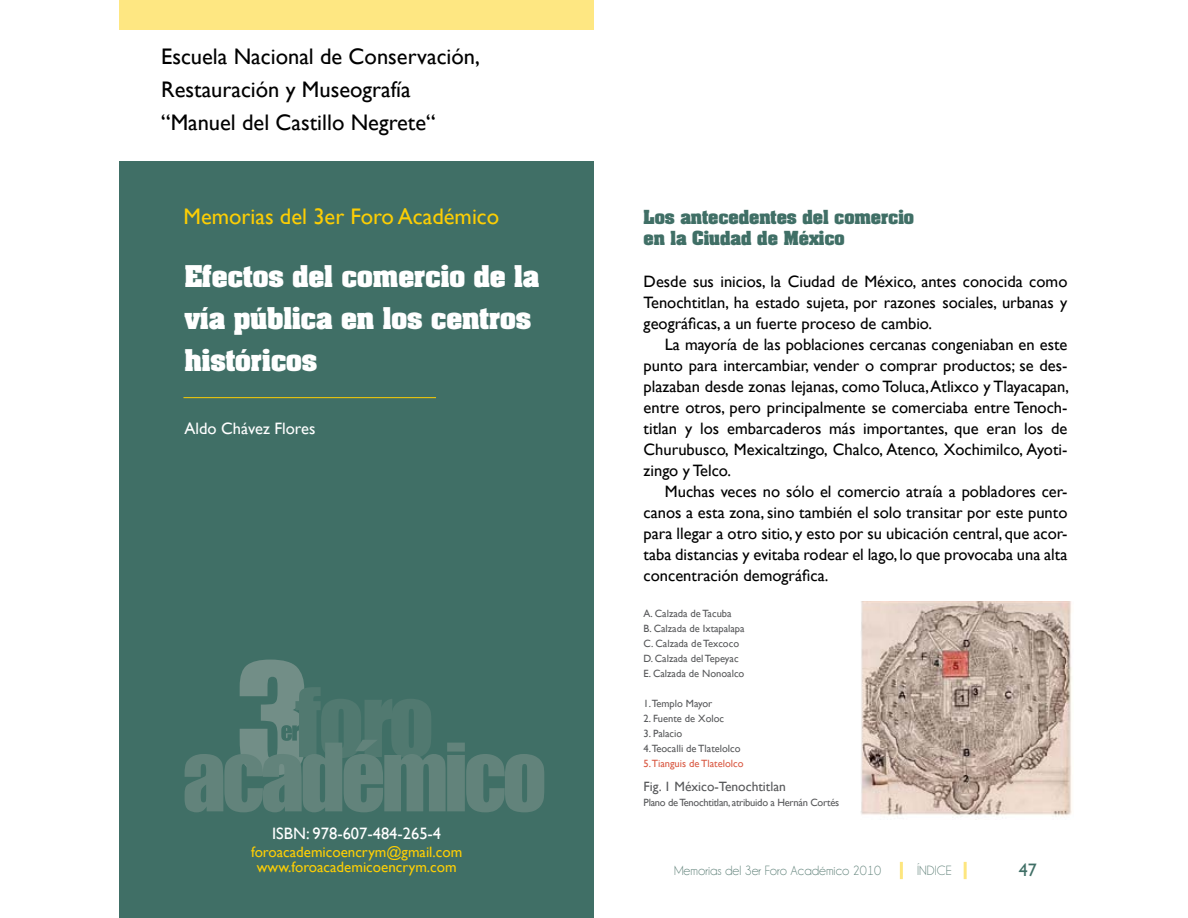
<style>
.page{position:relative;width:1188px;height:918px;background:#fff}
.page>*{position:absolute;margin:0;border:0;box-sizing:border-box;transform-origin:0 0}
.t1{font:700 25.5px/42px "Aachen";color:#fff}
.t2{font:22.5px/33px "Gill Sans";color:#000}
.t3{font:22.5px "Gill Sans";color:#fdce04}
.t4{font:18px "Gill Sans";color:#406f66}
.t5{font:16.5px/21px "Gill Sans";color:#000;text-align:justify}
.t6{font:700 16.5px/21px "Aachen";color:#406f66}
.t7{font:16.5px "Gill Sans";color:#fff}
.t8{font:15px/15px "Gill Sans";color:#fdce04;text-align:center}
.t9{font:13.5px "Champagne&Limousines";color:#62837b}
.t10{font:13.5px "Gill Sans";color:#58595b}
.t11{font:10.5px/15px "Gill Sans";color:#58595b}
.t12{font:10.5px "Gill Sans";letter-spacing:-.025em;color:#58595b}
.t13{font:10.5px "Gill Sans";color:#d95943}
</style>
<div class="page">
<div style="left:119px;top:161px;width:475px;height:757px;background:#406f66"></div>
<hr style="left:183px;top:397px;width:253px;height:1px;background:#fdce04">
<div style="left:119px;top:0;width:475px;height:30px;background:#fee782"></div>
<svg style="left:185px;top:660px;width:359px;height:152px"></svg>
<img style="left:861px;top:602px;width:211px;height:218px">
<hr style="left:900px;top:862px;width:3px;height:17px;background:#fdce04">
<hr style="left:964px;top:862px;width:3px;height:17px;background:#fdce04">
<h2 class="t2" style="left:161px;top:40px;width:320px">Escuela Nacional de Conservación,<br>Restauración y Museografía “Manuel del Castillo Negrete“</h2>
<h2 class="t3" style="left:183px;top:203px;width:317px">Memorias del 3er Foro Académico</h2>
<p class="t6" style="left:644px;top:206px;width:272px">Los antecedentes del comercio en la Ciudad de México</p>
<p class="t5" style="left:644px;top:271px;width:425px">Desde sus inicios, la Ciudad de México, antes conocida como Tenochtitlan, ha estado sujeta, por razones sociales, urbanas y geográficas, a un fuerte proceso de cambio.</p>
<p class="t5" style="left:644px;top:334px;width:427px;text-indent:21px">La mayoría de las poblaciones cercanas congeniaban en este punto para intercambiar, vender o comprar productos; se des&shy;plazaban desde zonas lejanas, como Toluca, Atlixco y Tlayacapan, entre otros, pero principalmente se comerciaba entre Tenoch&shy;titlan y los embarcaderos más importantes, que eran los de Churubusco, Mexicaltzingo, Chalco, Atenco, Xochimilco, Ayoti&shy;zingo y Telco.</p>
<p class="t5" style="left:644px;top:481px;width:425px;text-indent:21px">Muchas veces no sólo el comercio atraía a pobladores cer&shy;canos a esta zona, sino también el solo transitar por este punto para llegar a otro sitio, y esto por su ubicación central, que acor&shy;taba distancias y evitaba rodear el lago, lo que provocaba una alta concentración demográfica.</p>
<h1 class="t1" style="left:185px;top:254px;width:356px">Efectos del comercio de la vía pública en los centros históricos</h1>
<p class="t7" style="left:185px;top:419px;width:132px">Aldo Chávez Flores</p>
<p class="t7" style="left:272px;top:824px;width:170px">ISBN: 978-607-484-265-4</p>
<p class="t8" style="left:251px;top:845px;width:213px">foroacademicoencrym@gmail.com www.foroacademicoencrym.com</p>
<p class="t11" style="left:644px;top:606px;width:103px">A. Calzada de Tacuba<br>B. Calzada de Ixtapalapa<br>C. Calzada de Texcoco<br>D. Calzada del Tepeyac<br>E. Calzada de Nonoalco</p>
<p class="t11" style="left:644px;top:696px;width:70px">1.Templo Mayor</p>
<p class="t11" style="left:644px;top:711px;width:82px">2. Fuente de Xoloc</p>
<p class="t11" style="left:644px;top:726px;width:99px">3. Palacio<br>4.Teocalli de Tlatelolco</p>
<p class="t13" style="left:644px;top:758px;width:101px">5.Tianguis de Tlatelolco</p>
<p class="t10" style="left:644px;top:779px;width:144px">Fig. 1 México-Tenochtitlan</p>
<p class="t12" style="left:644px;top:796px;width:197px">Plano de Tenochtitlan, atribuido a Hernán Cortés</p>
<p class="t9" style="left:674px;top:863px;width:208px">Memorias del 3er Foro Académico 2010</p>
<p class="t9" style="left:917px;top:863px;width:36px">ÍNDICE</p>
<p class="t4" style="left:1019px;top:860px;width:19px">47</p>
</div>
